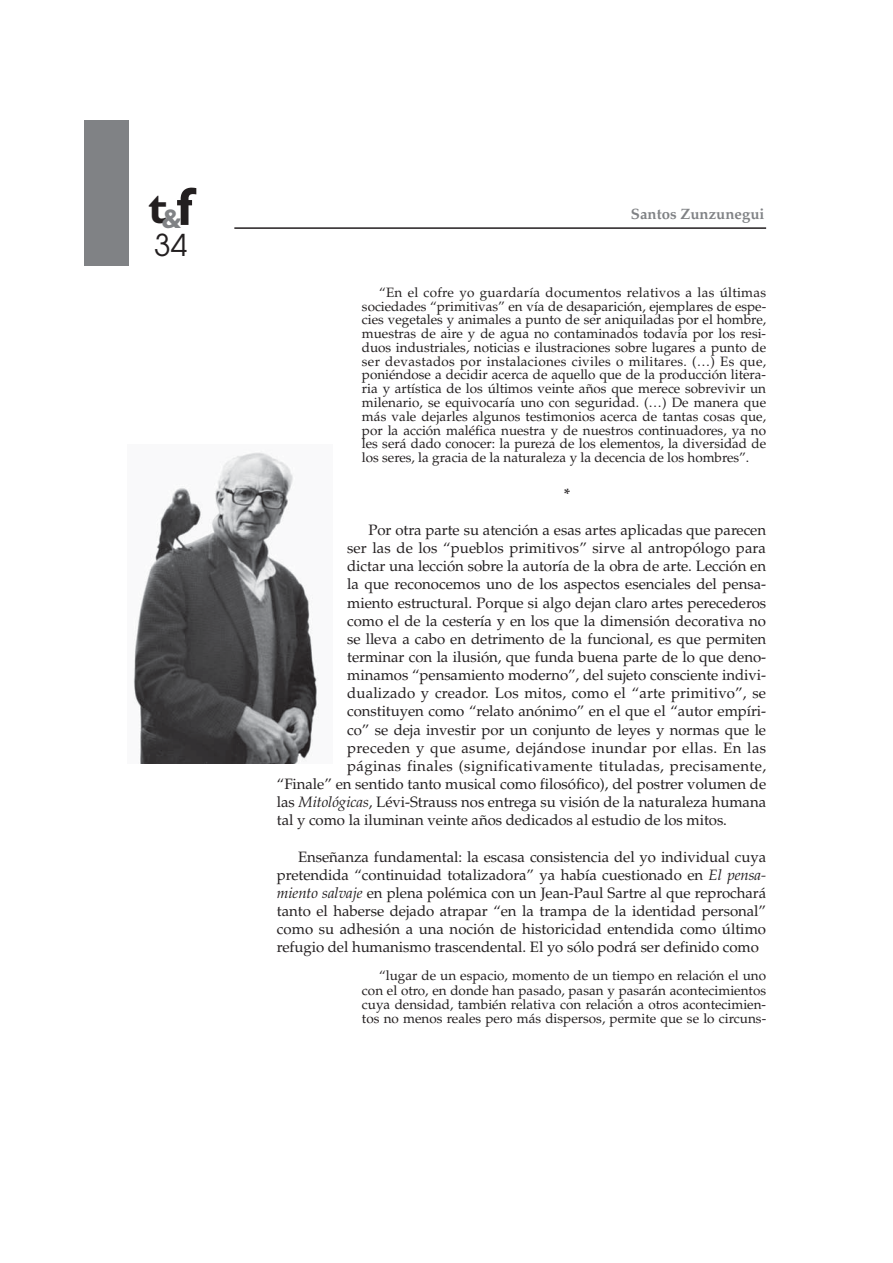
<style>
.page{position:relative;width:893px;height:1263px;background:#fff}
.page>*{position:absolute;margin:0;border:0;box-sizing:border-box;transform-origin:0 0}
.t1{font:700 45px "Gill Sans";color:#231f20}
.t2{font:30px "Avant Garde";color:#231f20}
.t3{font:15px/18.1px "Palatino";letter-spacing:-.005em;color:#231f20;text-align:justify}
.t4{font:15px "Palatino";letter-spacing:.025em;color:#231f20}
.t5{font:15px "Palatino";letter-spacing:.02em;color:#231f20}
.t6{font:700 15px "Palatino";color:#808285}
.t7{font:700 15px "Palatino";color:#231f20}
.t8{font:13.5px/13.8px "Palatino";letter-spacing:-.005em;color:#231f20;text-align:justify}
.s1{font-size:54px}
.s2{font-style:italic}
</style>
<div class="page">
<div style="left:85px;top:121px;width:44px;height:145px;background:#808285"></div>
<hr style="left:234px;top:227px;width:532px;height:2px;background:#231f20">
<img style="left:133px;top:451px;width:186px;height:312px">
<h1 class="t1" style="left:148px;top:193px;width:46px">t<sub>&amp;</sub><span class="s1">f</span></h1>
<h2 class="t2" style="left:154px;top:234px;width:35px">34</h2>
<p class="t6" style="left:631px;top:208px;width:135px">Santos Zunzunegui</p>
<p class="t8" style="left:362px;top:287px;width:405px;text-indent:17px">“En el cofre yo guardaría documentos relativos a las últimas sociedades “primitivas” en vía de desaparición, ejemplares de espe&shy;cies vegetales y animales a punto de ser aniquiladas por el hombre, muestras de aire y de agua no contaminados todavía por los resi&shy;duos industriales, noticias e ilustraciones sobre lugares a punto de ser devastados por instalaciones civiles o militares. (…) Es que, poniéndose a decidir acerca de aquello que de la producción litera&shy;ria y artística de los últimos veinte años que merece sobrevivir un milenario, se equivocaría uno con seguridad. (…) De manera que más vale dejarles algunos testimonios acerca de tantas cosas que, por la acción maléfica nuestra y de nuestros continuadores, ya no les será dado conocer: la pureza de los elementos, la diversidad de los seres, la gracia de la naturaleza y la decencia de los hombres”.</p>
<p class="t7" style="left:564px;top:488px;width:8px">*</p>
<p class="t3" style="left:368px;top:522px;width:399px">Por otra parte su atención a esas artes aplicadas que parecen</p>
<p class="t3" style="left:347px;top:541px;width:420px">ser las de los “pueblos primitivos” sirve al antropólogo para</p>
<p class="t3" style="left:347px;top:559px;width:420px">dictar una lección sobre la autoría de la obra de arte. Lección en</p>
<p class="t3" style="left:347px;top:577px;width:420px">la que reconocemos uno de los aspectos esenciales del pensa-</p>
<p class="t3" style="left:347px;top:595px;width:420px">miento estructural. Porque si algo dejan claro artes perecederos</p>
<p class="t3" style="left:347px;top:613px;width:420px">como el de la cestería y en los que la dimensión decorativa no</p>
<p class="t3" style="left:347px;top:631px;width:420px">se lleva a cabo en detrimento de la funcional, es que permiten</p>
<p class="t3" style="left:347px;top:649px;width:420px">terminar con la ilusión, que funda buena parte de lo que deno-</p>
<p class="t3" style="left:347px;top:668px;width:420px">minamos “pensamiento moderno”, del sujeto consciente indivi-</p>
<p class="t3" style="left:347px;top:686px;width:420px">dualizado y creador. Los mitos, como el “arte primitivo”, se</p>
<p class="t3" style="left:347px;top:704px;width:420px">constituyen como “relato anónimo” en el que el “autor empíri-</p>
<p class="t3" style="left:347px;top:722px;width:420px">co” se deja investir por un conjunto de leyes y normas que le</p>
<p class="t5" style="left:347px;top:742px;width:420px">preceden y que asume, dejándose inundar por ellas. En las</p>
<p class="t4" style="left:347px;top:760px;width:420px">páginas finales (significativamente tituladas, precisamente,</p>
<p class="t3" style="left:277px;top:777px;width:491px">“Finale” en sentido tanto musical como filosófico), del postrer volumen de</p>
<p class="t3" style="left:277px;top:795px;width:490px">las <span class="s2">Mitológicas</span>, Lévi-Strauss nos entrega su visión de la naturaleza humana</p>
<p class="t3" style="left:277px;top:813px;width:451px">tal y como la iluminan veinte años dedicados al estudio de los mitos.</p>
<p class="t3" style="left:277px;top:849px;width:490px;text-indent:21px">Enseñanza fundamental: la escasa consistencia del yo individual cuya pretendida “continuidad totalizadora” ya había cuestionado en <span class="s2">El pensa&shy;miento salvaje</span> en plena polémica con un Jean-Paul Sartre al que reprochará tanto el haberse dejado atrapar “en la trampa de la identidad personal” como su adhesión a una noción de historicidad entendida como último refugio del humanismo trascendental. El yo sólo podrá ser definido como</p>
<p class="t8" style="left:362px;top:970px;width:405px;line-height:14.2px;text-indent:17px">“lugar de un espacio, momento de un tiempo en relación el uno con el otro, en donde han pasado, pasan y pasarán acontecimientos cuya densidad, también relativa con relación a otros acontecimien&shy;tos no menos reales pero más dispersos, permite que se lo circuns-</p>
</div>
